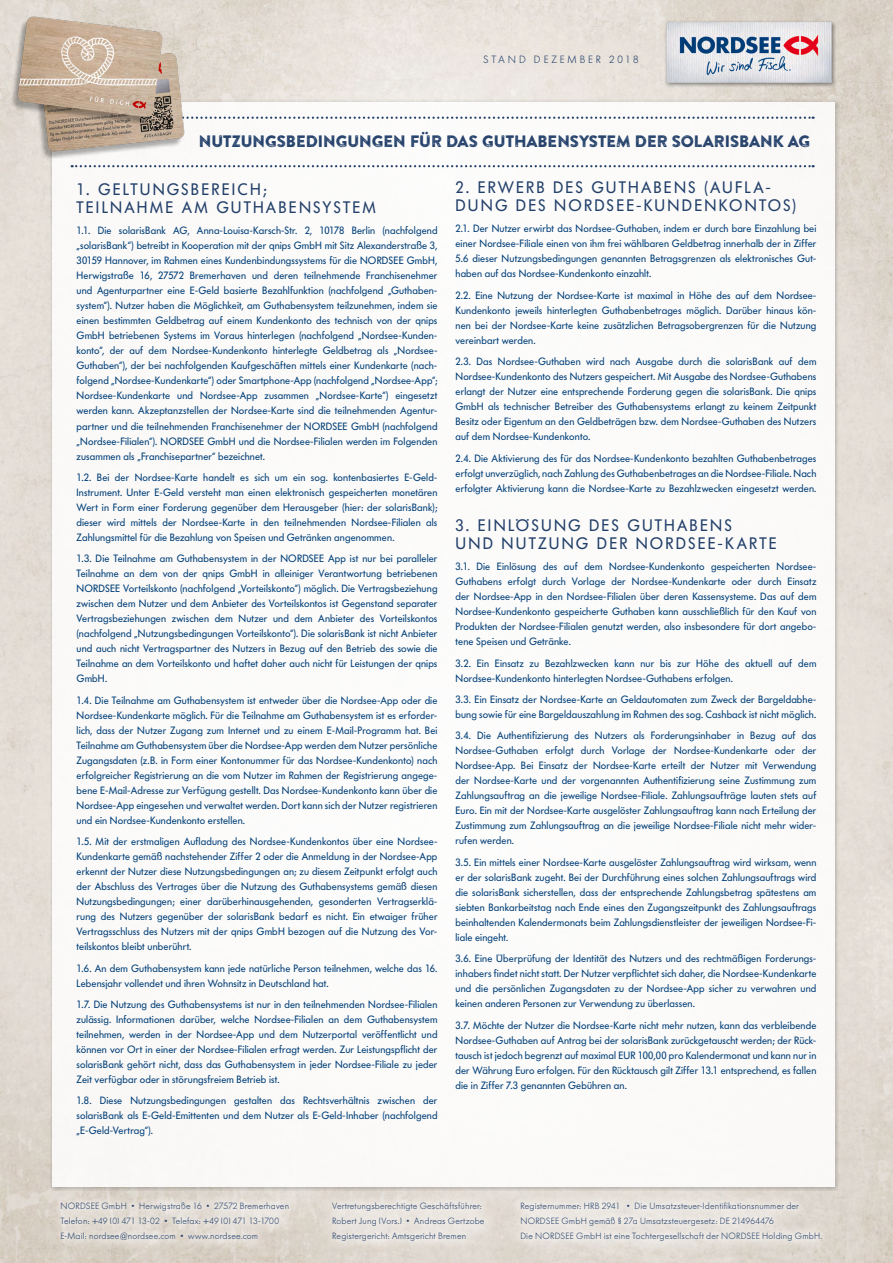
<style>
.page{position:relative;width:893px;height:1263px;background:#fff}
.page>*{position:absolute;margin:0;border:0;box-sizing:border-box;transform-origin:0 0}
.t1{font:16.5px/18px "Futura BQ";letter-spacing:.13em;color:#23406a}
.t2{font:16.5px "Brandon Printed Two";letter-spacing:-.04em;color:#23406a}
.t3{font:10.5px/15px "Futura BQ";letter-spacing:.015em;color:#003e77;text-align:justify}
.t4{font:300 10.5px "Futura BQ";letter-spacing:.275em;color:#23406a}
.t5{font:300 9px/15px "Futura BQ";letter-spacing:.02em;color:#23406a}
</style>
<div class="page">
<img style="left:0;top:0;width:893px;height:1263px">
<div style="left:50px;top:1191px;width:250px;height:61px;background:#fff;opacity:.7"></div>
<div style="left:510px;top:1192px;width:323px;height:60px;background:#fff;opacity:.7"></div>
<div style="left:321px;top:1192px;width:174px;height:60px;background:#fff;opacity:.7"></div>
<div style="left:53px;top:102px;width:782px;height:1085px;background:#fff"></div>
<div style="left:664px;top:20px;width:172px;height:67px;background:#000;opacity:.45"></div>
<img style="left:666px;top:22px;width:166px;height:61px">
<svg style="left:200px;top:165px;width:614px;height:2px"></svg>
<svg style="left:200px;top:117px;width:614px;height:2px"></svg>
<img style="left:0;top:0;width:199px;height:190px">
<p class="t4" style="left:483px;top:54px;width:157px">STAND DEZEMBER 2018</p>
<h1 class="t2" style="left:198px;top:131px;width:613px">NUTZUNGSBEDINGUNGEN FÜR DAS GUTHABENSYSTEM DER SOLARISBANK AG</h1>
<h1 class="t1" style="left:77px;top:180px;width:301px">1. GELTUNGSBEREICH;<br>TEILNAHME AM GUTHABENSYSTEM</h1>
<p class="t3" style="left:77px;top:223px;width:362px">1.1. Die solarisBank AG, Anna-Louisa-Karsch-Str. 2, 10178 Berlin (nachfolgend „solarisBank“) betreibt in Kooperation mit der qnips GmbH mit Sitz Alexanderstraße 3, 30159 Hannover, im Rahmen eines Kundenbindungssystems für die NORDSEE GmbH, Herwigstraße 16, 27572 Bremerhaven und deren teilnehmende Franchisenehmer und Agenturpartner eine E-Geld basierte Bezahlfunktion (nachfolgend „Guthaben&shy;system“). Nutzer haben die Möglichkeit, am Guthabensystem teilzunehmen, indem sie einen bestimmten Geldbetrag auf einem Kundenkonto des technisch von der qnips GmbH betriebenen Systems im Voraus hinterlegen (nachfolgend „Nordsee-Kunden&shy;konto“, der auf dem Nordsee-Kundenkonto hinterlegte Geldbetrag als „Nordsee-Guthaben“), der bei nachfolgenden Kaufgeschäften mittels einer Kundenkarte (nach&shy;folgend „Nordsee-Kundenkarte“) oder Smartphone-App (nachfolgend „Nordsee-App“; Nordsee-Kundenkarte und Nordsee-App zusammen „Nordsee-Karte“) eingesetzt werden kann. Akzeptanzstellen der Nordsee-Karte sind die teilnehmenden Agentur&shy;partner und die teilnehmenden Franchisenehmer der NORDSEE GmbH (nachfolgend „Nordsee-Filialen“). NORDSEE GmbH und die Nordsee-Filialen werden im Folgenden zusammen als „Franchisepartner“ bezeichnet.</p>
<p class="t3" style="left:77px;top:470px;width:362px">1.2. Bei der Nordsee-Karte handelt es sich um ein sog. kontenbasiertes E-Geld-Instrument. Unter E-Geld versteht man einen elektronisch gespeicherten monetären Wert in Form einer Forderung gegenüber dem Herausgeber (hier: der solarisBank); dieser wird mittels der Nordsee-Karte in den teilnehmenden Nordsee-Filialen als Zahlungsmittel für die Bezahlung von Speisen und Getränken angenommen.</p>
<p class="t3" style="left:77px;top:551px;width:362px">1.3. Die Teilnahme am Guthabensystem in der NORDSEE App ist nur bei paralleler Teilnahme an dem von der qnips GmbH in alleiniger Verantwortung betriebenen NORDSEE Vorteilskonto (nachfolgend „Vorteilskonto“) möglich. Die Vertragsbeziehung zwischen dem Nutzer und dem Anbieter des Vorteilskontos ist Gegenstand separater Vertragsbeziehungen zwischen dem Nutzer und dem Anbieter des Vorteilskontos (nachfolgend „Nutzungsbedingungen Vorteilskonto“). Die solarisBank ist nicht Anbieter und auch nicht Vertragspartner des Nutzers in Bezug auf den Betrieb des sowie die Teilnahme an dem Vorteilskonto und haftet daher auch nicht für Leistungen der qnips GmbH.</p>
<p class="t3" style="left:77px;top:693px;width:362px">1.4. Die Teilnahme am Guthabensystem ist entweder über die Nordsee-App oder die Nordsee-Kundenkarte möglich. Für die Teilnahme am Guthabensystem ist es erforder&shy;lich, dass der Nutzer Zugang zum Internet und zu einem E-Mail-Programm hat. Bei Teilnahme am Guthabensystem über die Nordsee-App werden dem Nutzer persönliche Zugangsdaten (z.B. in Form einer Kontonummer für das Nordsee-Kundenkonto) nach erfolgreicher Registrierung an die vom Nutzer im Rahmen der Registrierung angege&shy;bene E-Mail-Adresse zur Verfügung gestellt. Das Nordsee-Kundenkonto kann über die Nordsee-App eingesehen und verwaltet werden. Dort kann sich der Nutzer registrieren und ein Nordsee-Kundenkonto erstellen.</p>
<p class="t3" style="left:77px;top:834px;width:362px">1.5. Mit der erstmaligen Aufladung des Nordsee-Kundenkontos über eine Nordsee-Kundenkarte gemäß nachstehender Ziffer 2 oder die Anmeldung in der Nordsee-App erkennt der Nutzer diese Nutzungsbedingungen an; zu diesem Zeitpunkt erfolgt auch der Abschluss des Vertrages über die Nutzung des Guthabensystems gemäß diesen Nutzungsbedingungen; einer darüberhinausgehenden, gesonderten Vertragserklä&shy;rung des Nutzers gegenüber der solarisBank bedarf es nicht. Ein etwaiger früher Vertragsschluss des Nutzers mit der qnips GmbH bezogen auf die Nutzung des Vor&shy;teilskontos bleibt unberührt.</p>
<p class="t3" style="left:77px;top:960px;width:362px">1.6. An dem Guthabensystem kann jede natürliche Person teilnehmen, welche das 16.<br>Lebensjahr vollendet und ihren Wohnsitz in Deutschland hat.</p>
<p class="t3" style="left:77px;top:997px;width:362px">1.7. Die Nutzung des Guthabensystems ist nur in den teilnehmenden Nordsee-Filialen zulässig. Informationen darüber, welche Nordsee-Filialen an dem Guthabensystem teilnehmen, werden in der Nordsee-App und dem Nutzerportal veröffentlicht und können vor Ort in einer der Nordsee-Filialen erfragt werden. Zur Leistungspflicht der solarisBank gehört nicht, dass das Guthabensystem in jeder Nordsee-Filiale zu jeder Zeit verfügbar oder in störungsfreiem Betrieb ist.</p>
<p class="t3" style="left:77px;top:1093px;width:362px">1.8. Diese Nutzungsbedingungen gestalten das Rechtsverhältnis zwischen der solarisBank als E-Geld-Emittenten und dem Nutzer als E-Geld-Inhaber (nachfolgend „E-Geld-Vertrag“).</p>
<h1 class="t1" style="left:455px;top:178px;width:342px">2. ERWERB DES GUTHABENS (AUFLA-<br>DUNG DES NORDSEE-KUNDENKONTOS)</h1>
<p class="t3" style="left:455px;top:221px;width:362px">2.1. Der Nutzer erwirbt das Nordsee-Guthaben, indem er durch bare Einzahlung bei einer Nordsee-Filiale einen von ihm frei wählbaren Geldbetrag innerhalb der in Ziffer 5.6 dieser Nutzungsbedingungen genannten Betragsgrenzen als elektronisches Gut&shy;haben auf das Nordsee-Kundenkonto einzahlt.</p>
<p class="t3" style="left:455px;top:288px;width:362px">2.2. Eine Nutzung der Nordsee-Karte ist maximal in Höhe des auf dem Nordsee-Kundenkonto jeweils hinterlegten Guthabenbetrages möglich. Darüber hinaus kön&shy;nen bei der Nordsee-Karte keine zusätzlichen Betragsobergrenzen für die Nutzung vereinbart werden.</p>
<p class="t3" style="left:455px;top:354px;width:362px">2.3. Das Nordsee-Guthaben wird nach Ausgabe durch die solarisBank auf dem Nordsee-Kundenkonto des Nutzers gespeichert. Mit Ausgabe des Nordsee-Guthabens erlangt der Nutzer eine entsprechende Forderung gegen die solarisBank. Die qnips GmbH als technischer Betreiber des Guthabensystems erlangt zu keinem Zeitpunkt Besitz oder Eigentum an den Geldbeträgen bzw. dem Nordsee-Guthaben des Nutzers auf dem Nordsee-Kundenkonto.</p>
<p class="t3" style="left:455px;top:450px;width:362px">2.4. Die Aktivierung des für das Nordsee-Kundenkonto bezahlten Guthabenbetrages erfolgt unverzüglich, nach Zahlung des Guthabenbetrages an die Nordsee-Filiale. Nach erfolgter Aktivierung kann die Nordsee-Karte zu Bezahlzwecken eingesetzt werden.</p>
<h1 class="t1" style="left:455px;top:516px;width:323px">3. EINLÖSUNG DES GUTHABENS<br>UND NUTZUNG DER NORDSEE-KARTE</h1>
<p class="t3" style="left:455px;top:559px;width:362px">3.1. Die Einlösung des auf dem Nordsee-Kundenkonto gespeicherten Nordsee-Guthabens erfolgt durch Vorlage der Nordsee-Kundenkarte oder durch Einsatz der Nordsee-App in den Nordsee-Filialen über deren Kassensysteme. Das auf dem Nordsee-Kundenkonto gespeicherte Guthaben kann ausschließlich für den Kauf von Produkten der Nordsee-Filialen genutzt werden, also insbesondere für dort angebo&shy;tene Speisen und Getränke.</p>
<p class="t3" style="left:455px;top:656px;width:362px">3.2. Ein Einsatz zu Bezahlzwecken kann nur bis zur Höhe des aktuell auf dem<br>Nordsee-Kundenkonto hinterlegten Nordsee-Guthabens erfolgen.</p>
<p class="t3" style="left:455px;top:692px;width:362px">3.3. Ein Einsatz der Nordsee-Karte an Geldautomaten zum Zweck der Bargeldabhe&shy;bung sowie für eine Bargeldauszahlung im Rahmen des sog. Cashback ist nicht möglich.</p>
<p class="t3" style="left:455px;top:728px;width:362px">3.4. Die Authentifizierung des Nutzers als Forderungsinhaber in Bezug auf das Nordsee-Guthaben erfolgt durch Vorlage der Nordsee-Kundenkarte oder der Nordsee-App. Bei Einsatz der Nordsee-Karte erteilt der Nutzer mit Verwendung der Nordsee-Karte und der vorgenannten Authentifizierung seine Zustimmung zum Zahlungsauftrag an die jeweilige Nordsee-Filiale. Zahlungsaufträge lauten stets auf Euro. Ein mit der Nordsee-Karte ausgelöster Zahlungsauftrag kann nach Erteilung der Zustimmung zum Zahlungsauftrag an die jeweilige Nordsee-Filiale nicht mehr wider&shy;rufen werden.</p>
<p class="t3" style="left:455px;top:855px;width:362px">3.5. Ein mittels einer Nordsee-Karte ausgelöster Zahlungsauftrag wird wirksam, wenn er der solarisBank zugeht. Bei der Durchführung eines solchen Zahlungsauftrags wird die solarisBank sicherstellen, dass der entsprechende Zahlungsbetrag spätestens am siebten Bankarbeitstag nach Ende eines den Zugangszeitpunkt des Zahlungsauftrags beinhaltenden Kalendermonats beim Zahlungsdienstleister der jeweiligen Nordsee-Fi&shy;liale eingeht.</p>
<p class="t3" style="left:455px;top:951px;width:362px">3.6. Eine Überprüfung der Identität des Nutzers und des rechtmäßigen Forderungs&shy;inhabers findet nicht statt. Der Nutzer verpflichtet sich daher, die Nordsee-Kundenkarte und die persönlichen Zugangsdaten zu der Nordsee-App sicher zu verwahren und keinen anderen Personen zur Verwendung zu überlassen.</p>
<p class="t3" style="left:455px;top:1018px;width:362px">3.7. Möchte der Nutzer die Nordsee-Karte nicht mehr nutzen, kann das verbleibende Nordsee-Guthaben auf Antrag bei der solarisBank zurückgetauscht werden; der Rück&shy;tausch ist jedoch begrenzt auf maximal EUR 100,00 pro Kalendermonat und kann nur in der Währung Euro erfolgen. Für den Rücktausch gilt Ziffer 13.1 entsprechend, es fallen die in Ziffer 7.3 genannten Gebühren an.</p>
<p class="t5" style="left:60px;top:1199px;width:230px">NORDSEE GmbH • Herwigstraße 16 • 27572 Bremerhaven<br>Telefon: +49 (0) 471 13-02 • Telefax: +49 (0) 471 13-1700<br>E-Mail: nordsee@nordsee.com • www.nordsee.com</p>
<p class="t5" style="left:520px;top:1199px;width:304px">Registernummer: HRB 2941 • Die Umsatzsteuer-Identifikationsnummer der<br>NORDSEE GmbH gemäß § 27a Umsatzsteuergesetz: DE 214964476<br>Die NORDSEE GmbH ist eine Tochtergesellschaft der NORDSEE Holding GmbH.</p>
<p class="t5" style="left:332px;top:1199px;width:154px">Vertretungsberechtigte Geschäftsführer:<br>Robert Jung (Vors.) • Andreas Gertzobe<br>Registergericht: Amtsgericht Bremen</p>
</div>
